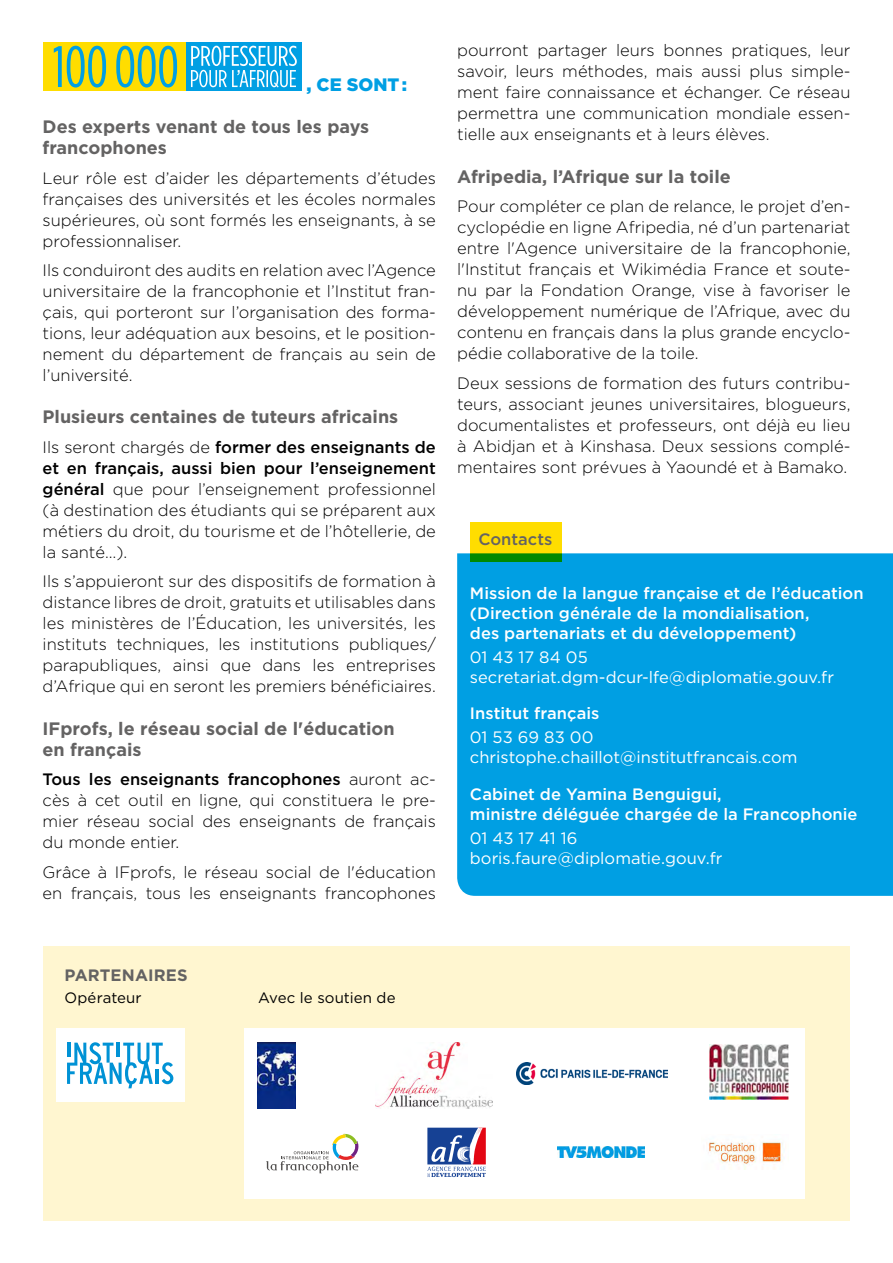
<style>
.page{position:relative;width:893px;height:1263px;background:#fff}
.page>*{position:absolute;margin:0;border:0;box-sizing:border-box;transform-origin:0 0}
.t1{font:700 18px/21px "Gotham HTF";color:#646363}
.t2{font:900 18px "Gotham HTF";color:#009fe3}
.t3{font:300 16.5px/21px "Gotham HTF";color:#000;text-align:justify}
.t4{font:500 16.5px/19.8px "Gotham HTF";letter-spacing:.005em;color:#fff}
.t5{font:16.5px/19.8px "Gotham HTF";color:#fff}
.t6{font:700 16.5px "Gotham HTF";letter-spacing:.005em;color:#646363}
.t7{font:500 16.5px "Gotham HTF";color:#646363}
.t8{font:15px "Gotham HTF";letter-spacing:.005em;color:#000}
.s1{font-weight:500}
</style>
<div class="page">
<div style="left:43px;top:946px;width:807px;height:274px;background:#fff6d0"></div>
<div style="left:244px;top:1029px;width:561px;height:170px;background:#fff"></div>
<div style="left:43px;top:43px;width:258px;height:48px;background:#fd0"></div>
<div style="left:186px;top:43px;width:115px;height:48px;background:#009fe3"></div>
<svg style="left:54px;top:46px;width:123px;height:42px"></svg>
<svg style="left:191px;top:46px;width:106px;height:42px"></svg>
<div style="left:457px;top:553px;width:436px;height:343px;background:#009fe3"></div>
<svg style="left:470px;top:523px;width:91px;height:39px;fill:#fd0"></svg>
<div style="left:56px;top:1029px;width:128px;height:73px;background:#fff"></div>
<svg style="left:67px;top:1042px;width:106px;height:46px"></svg>
<img style="left:257px;top:1042px;width:39px;height:66px">
<img style="left:376px;top:1042px;width:116px;height:66px">
<img style="left:516px;top:1063px;width:151px;height:21px">
<img style="left:710px;top:1044px;width:78px;height:55px">
<svg style="left:266px;top:1133px;width:93px;height:40px"></svg>
<svg style="left:427px;top:1127px;width:59px;height:51px"></svg>
<svg style="left:427px;top:1128px;width:59px;height:49px"></svg>
<img style="left:557px;top:1146px;width:87px;height:12px">
<img style="left:708px;top:1142px;width:75px;height:27px">
<p class="t2" style="left:306px;top:74px;width:102px">, CE SONT:</p>
<p class="t1" style="left:43px;top:116px;width:328px">Des experts venant de tous les pays francophones</p>
<p class="t3" style="left:43px;top:167px;width:395px">Leur rôle est d’aider les départements d’études françaises des universités et les écoles normales supérieures, où sont formés les enseignants, à se professionnaliser.</p>
<p class="t3" style="left:43px;top:260px;width:395px">Ils conduiront des audits en relation avec l’Agence universitaire de la francophonie et l’Institut fran&shy;çais, qui porteront sur l’organisation des forma&shy;tions, leur adéquation aux besoins, et le position&shy;nement du département de français au sein de l’université.</p>
<p class="t1" style="left:43px;top:406px;width:357px">Plusieurs centaines de tuteurs africains</p>
<p class="t3" style="left:43px;top:436px;width:395px">Ils seront chargés de <span class="s1">former des enseignants de et en français, aussi bien pour l’enseignement général</span> que pour l’enseignement professionnel (à destination des étudiants qui se préparent aux métiers du droit, du tourisme et de l’hôtellerie, de la santé…).</p>
<p class="t3" style="left:43px;top:571px;width:395px">Ils s’appuieront sur des dispositifs de formation à distance libres de droit, gratuits et utilisables dans les ministères de l’Éducation, les universités, les instituts techniques, les institutions publiques/ parapubliques, ainsi que dans les entreprises d’Afrique qui en seront les premiers bénéficiaires.</p>
<p class="t1" style="left:43px;top:717px;width:354px">IFprofs, le réseau social de l'éducation en français</p>
<p class="t3" style="left:43px;top:769px;width:395px"><span class="s1">Tous les enseignants francophones</span> auront ac&shy;cès à cet outil en ligne, qui constituera le pre&shy;mier réseau social des enseignants de français du monde entier.</p>
<p class="t3" style="left:43px;top:861px;width:395px">Grâce à IFprofs, le réseau social de l'éducation en français, tous les enseignants francophones</p>
<p class="t3" style="left:457px;top:40px;width:395px">pourront partager leurs bonnes pratiques, leur savoir, leurs méthodes, mais aussi plus simple&shy;ment faire connaissance et échanger. Ce réseau permettra une communication mondiale essen&shy;tielle aux enseignants et à leurs élèves.</p>
<p class="t1" style="left:457px;top:165px;width:275px">Afripedia, l’Afrique sur la toile</p>
<p class="t3" style="left:457px;top:195px;width:395px">Pour compléter ce plan de relance, le projet d’en&shy;cyclopédie en ligne Afripedia, né d’un partenariat entre l'Agence universitaire de la francophonie, l'Institut français et Wikimédia France et soute&shy;nu par la Fondation Orange, vise à favoriser le développement numérique de l’Afrique, avec du contenu en français dans la plus grande encyclo&shy;pédie collaborative de la toile.</p>
<p class="t3" style="left:457px;top:372px;width:395px">Deux sessions de formation des futurs contribu&shy;teurs, associant jeunes universitaires, blogueurs, documentalistes et professeurs, ont déjà eu lieu à Abidjan et à Kinshasa. Deux sessions complé&shy;mentaires sont prévues à Yaoundé et à Bamako.</p>
<p class="t7" style="left:478px;top:530px;width:75px">Contacts</p>
<p class="t4" style="left:470px;top:583px;width:395px">Mission de la langue française et de l’éducation (Direction générale de la mondialisation,<br>des partenariats et du développement)</p>
<p class="t5" style="left:470px;top:647px;width:366px">01 43 17 84 05 secretariat.dgm-dcur-lfe@diplomatie.gouv.fr</p>
<p class="t4" style="left:470px;top:703px;width:131px">Institut français</p>
<p class="t5" style="left:470px;top:727px;width:329px">01 53 69 83 00 christophe.chaillot@institutfrancais.com</p>
<p class="t4" style="left:470px;top:784px;width:389px">Cabinet de Yamina Benguigui,<br>ministre déléguée chargée de la Francophonie</p>
<p class="t5" style="left:470px;top:828px;width:254px">01 43 17 41 16 boris.faure@diplomatie.gouv.fr</p>
<p class="t6" style="left:65px;top:966px;width:125px">PARTENAIRES</p>
<p class="t8" style="left:65px;top:990px;width:79px">Opérateur</p>
<p class="t8" style="left:258px;top:990px;width:139px">Avec le soutien de</p>
</div>
